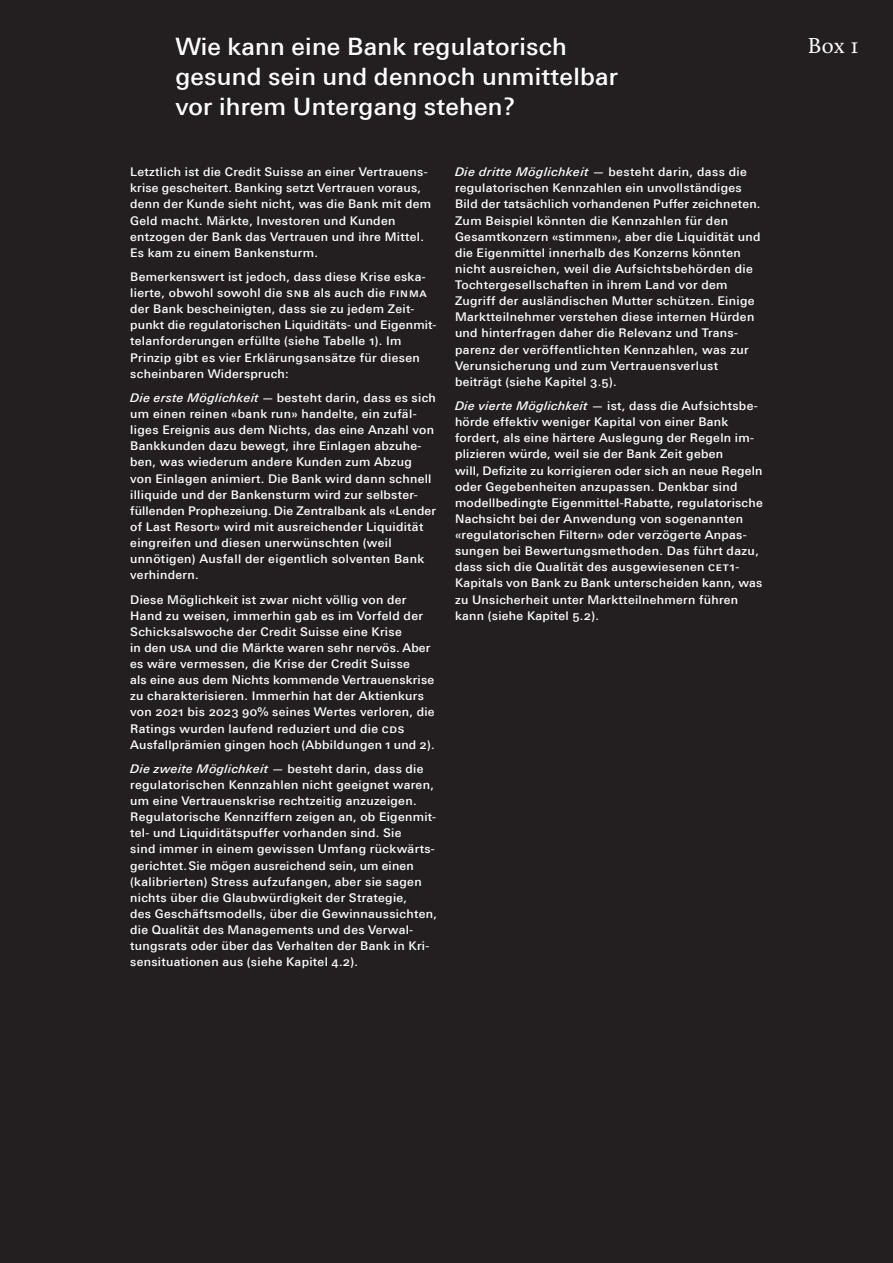
<style>
.page{position:relative;width:893px;height:1263px;background:#231f20}
.page>*{position:absolute;margin:0;border:0;box-sizing:border-box;transform-origin:0 0}
.Box_Titel{font:500 24px/30px "Univers Next Pro";letter-spacing:.01em;color:#fff}
.t1{font:22.5px "Calluna";color:#fff}
.Box_Text{font:500 12px/16.2px "Univers Next Pro";letter-spacing:.025em;color:#fff}
.s1{font-style:italic}
</style>
<div class="page">
<p class="Box_Titel" style="left:175px;top:31px;width:393px">Wie kann eine Bank regulatorisch</p>
<h2 class="t1" style="left:808px;top:32px;width:52px">Box 1</h2>
<p class="Box_Titel" style="left:175px;top:61px;width:444px">gesund sein und dennoch unmittelbar vor ihrem Untergang stehen?</p>
<p class="Box_Text" style="left:130px;top:164px;width:302px">Letztlich ist die Credit Suisse an einer Vertrauens&shy;krise gescheitert. Banking setzt Vertrauen voraus, denn der Kunde sieht nicht, was die Bank mit dem Geld macht. Märkte, Investoren und Kunden entzogen der Bank das Vertrauen und ihre Mittel.<br>Es kam zu einem Bankensturm.</p>
<p class="Box_Text" style="left:130px;top:269px;width:308px">Bemerkenswert ist jedoch, dass diese Krise eska&shy;lierte, obwohl sowohl die SNB als auch die FINMA der Bank bescheinigten, dass sie zu jedem Zeit&shy;punkt die regulatorischen Liquiditäts- und Eigenmit&shy;telanforderungen erfüllte (siehe Tabelle 1). Im Prinzip gibt es vier Erklärungsansätze für diesen scheinbaren Widerspruch:</p>
<p class="Box_Text" style="left:130px;top:389px;width:307px"><span class="s1">Die erste Möglichkeit</span> — besteht darin, dass es sich um einen reinen «bank run» handelte, ein zufäl&shy;liges Ereignis aus dem Nichts, das eine Anzahl von Bankkunden dazu bewegt, ihre Einlagen abzuhe&shy;ben, was wiederum andere Kunden zum Abzug von Einlagen animiert. Die Bank wird dann schnell illiquide und der Bankensturm wird zur selbster&shy;füllenden Prophezeiung. Die Zentralbank als «Lender of Last Resort» wird mit ausreichender Liquidität eingreifen und diesen unerwünschten (weil unnötigen) Ausfall der eigentlich solventen Bank verhindern.</p>
<p class="Box_Text" style="left:130px;top:591px;width:306px">Diese Möglichkeit ist zwar nicht völlig von der Hand zu weisen, immerhin gab es im Vorfeld der Schicksalswoche der Credit Suisse eine Krise<br>in den USA und die Märkte waren sehr nervös. Aber es wäre vermessen, die Krise der Credit Suisse<br>als eine aus dem Nichts kommende Vertrauenskrise zu charakterisieren. Immerhin hat der Aktienkurs von 2021 bis 2023 90% seines Wertes verloren, die Ratings wurden laufend reduziert und die CDS Ausfallprämien gingen hoch (Abbildungen 1 und 2).</p>
<p class="Box_Text" style="left:130px;top:760px;width:308px"><span class="s1">Die zweite Möglichkeit</span> — besteht darin, dass die regulatorischen Kennzahlen nicht geeignet waren, um eine Vertrauenskrise rechtzeitig anzuzeigen.<br>Regulatorische Kennziffern zeigen an, ob Eigenmit&shy;tel- und Liquiditätspuffer vorhanden sind. Sie<br>sind immer in einem gewissen Umfang rückwärts&shy;gerichtet.Sie mögen ausreichend sein, um einen (kalibrierten) Stress aufzufangen, aber sie sagen nichts über die Glaubwürdigkeit der Strategie,<br>des Geschäftsmodells, über die Gewinnaussichten, die Qualität des Managements und des Verwal&shy;tungsrats oder über das Verhalten der Bank in Kri&shy;sensituationen aus (siehe Kapitel 4.2).</p>
<p class="Box_Text" style="left:455px;top:164px;width:307px"><span class="s1">Die dritte Möglichkeit</span> — besteht darin, dass die regulatorischen Kennzahlen ein unvollständiges Bild der tatsächlich vorhandenen Puffer zeichneten.<br>Zum Beispiel könnten die Kennzahlen für den Gesamtkonzern «stimmen», aber die Liquidität und die Eigenmittel innerhalb des Konzerns könnten nicht ausreichen, weil die Aufsichtsbehörden die Tochtergesellschaften in ihrem Land vor dem Zugriff der ausländischen Mutter schützen. Einige Marktteilnehmer verstehen diese internen Hürden und hinterfragen daher die Relevanz und Trans&shy;parenz der veröffentlichten Kennzahlen, was zur Verunsicherung und zum Vertrauensverlust beiträgt (siehe Kapitel 3.5).</p>
<p class="Box_Text" style="left:455px;top:398px;width:309px"><span class="s1">Die vierte Möglichkeit</span> — ist, dass die Aufsichtsbe&shy;hörde effektiv weniger Kapital von einer Bank fordert, als eine härtere Auslegung der Regeln im&shy;plizieren würde, weil sie der Bank Zeit geben<br>will, Defizite zu korrigieren oder sich an neue Regeln oder Gegebenheiten anzupassen. Denkbar sind modellbedingte Eigenmittel-Rabatte, regulatorische Nachsicht bei der Anwendung von sogenannten «regulatorischen Filtern» oder verzögerte Anpas&shy;sungen bei Bewertungsmethoden. Das führt dazu, dass sich die Qualität des ausgewiesenen CET1- Kapitals von Bank zu Bank unterscheiden kann, was zu Unsicherheit unter Marktteilnehmern führen kann (siehe Kapitel 5.2).</p>
</div>
